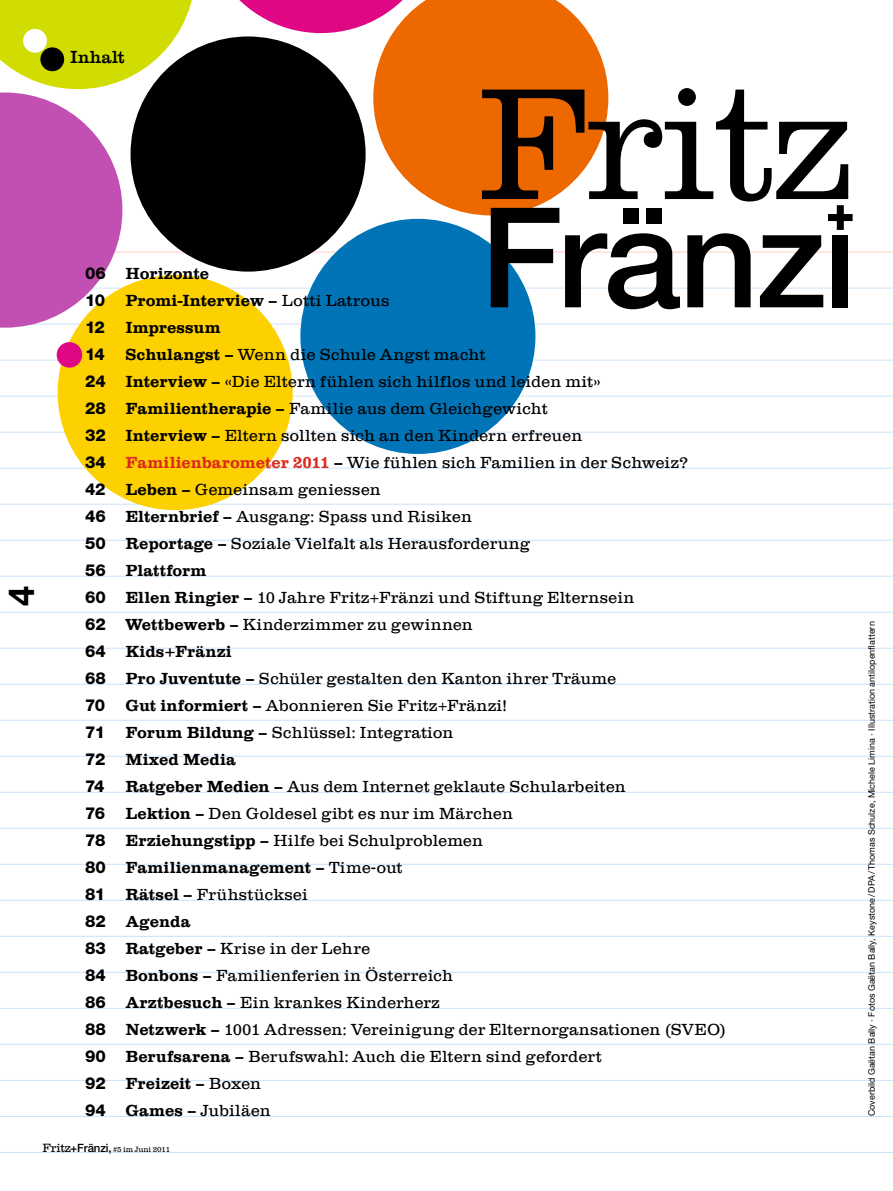
<style>
.page{position:relative;width:893px;height:1191px;background:#fff}
.page>*{position:absolute;margin:0;border:0;box-sizing:border-box;transform-origin:0 0}
.t1{font:700 36px "Helvetica Neue LT Pro";color:#000}
.t2{font:500 18px "Clarendon Com";letter-spacing:.015em;color:#000}
.t3{font:300 16.5px/27px "Clarendon Com";letter-spacing:.015em;color:#000}
.t4{font:9px "Helvetica Neue LT Pro";color:#000}
.t5{font:300 7.8px "Clarendon Com";letter-spacing:-.025em;color:#000}
.s1{font-family:"Helvetica Neue LT Pro";font-weight:800}
.s2{font-weight:700}
.s3{font-weight:700;color:#dc291a}
.s4{font-size:12.3px}
.s5{font-family:"Helvetica Neue LT Pro";font-weight:500;font-size:11.25px}
.s6{font-family:"Helvetica Neue LT Pro";font-weight:500;font-size:11.4px}
</style>
<div class="page">
<hr style="left:0;top:252px;width:893px;height:1px;background:#ffccc4">
<hr style="left:0;top:288px;width:893px;height:1px;background:#cee2f6">
<hr style="left:0;top:324px;width:893px;height:1px;background:#cee2f6">
<hr style="left:0;top:360px;width:893px;height:1px;background:#cee2f6">
<hr style="left:0;top:396px;width:893px;height:1px;background:#cee2f6">
<hr style="left:0;top:432px;width:893px;height:1px;background:#cee2f6">
<hr style="left:0;top:468px;width:893px;height:1px;background:#cee2f6">
<hr style="left:0;top:504px;width:893px;height:1px;background:#cee2f6">
<hr style="left:0;top:540px;width:893px;height:1px;background:#cee2f6">
<hr style="left:0;top:576px;width:893px;height:1px;background:#cee2f6">
<hr style="left:0;top:612px;width:893px;height:1px;background:#cee2f6">
<hr style="left:0;top:648px;width:893px;height:1px;background:#cee2f6">
<hr style="left:0;top:684px;width:893px;height:1px;background:#cee2f6">
<hr style="left:0;top:720px;width:893px;height:1px;background:#cee2f6">
<hr style="left:0;top:756px;width:893px;height:1px;background:#cee2f6">
<hr style="left:0;top:792px;width:893px;height:1px;background:#cee2f6">
<hr style="left:0;top:828px;width:893px;height:1px;background:#cee2f6">
<hr style="left:0;top:864px;width:893px;height:1px;background:#cee2f6">
<hr style="left:0;top:900px;width:893px;height:1px;background:#cee2f6">
<hr style="left:0;top:936px;width:893px;height:1px;background:#cee2f6">
<hr style="left:0;top:972px;width:893px;height:1px;background:#cee2f6">
<hr style="left:0;top:1008px;width:893px;height:1px;background:#cee2f6">
<hr style="left:0;top:1044px;width:893px;height:1px;background:#cee2f6">
<hr style="left:0;top:1080px;width:893px;height:1px;background:#cee2f6">
<hr style="left:0;top:1116px;width:893px;height:1px;background:#cee2f6">
<hr style="left:0;top:1152px;width:893px;height:1px;background:#cee2f6">
<div style="left:131px;top:36px;width:235px;height:236px;background:#000;border-radius:50%"></div>
<svg style="left:239px;top:0;width:134px;height:33px"></svg>
<div style="left:58px;top:275px;width:235px;height:235px;background:#fdd000;border-radius:50%"></div>
<div style="left:300px;top:219px;width:235px;height:235px;background:#0074b7;border-radius:50%"></div>
<svg style="left:373px;top:0;width:235px;height:215px;fill:#ee6800"></svg>
<svg style="left:0;top:0;width:195px;height:328px"></svg>
<div style="left:40px;top:47px;width:24px;height:24px;background:#000;border-radius:50%"></div>
<div style="left:23px;top:29px;width:24px;height:24px;background:#fff;border-radius:50%"></div>
<svg style="left:678px;top:88px;width:18px;height:18px"></svg>
<svg style="left:482px;top:90px;width:371px;height:219px"></svg>
<div style="left:57px;top:342px;width:25px;height:26px;background:#e00785;border-radius:50%"></div>
<p class="t2" style="left:70px;top:47px;width:56px">Inhalt</p>
<p class="t1" style="left:-1px;top:605px;width:22px;rotate:-90deg">4</p>
<p class="t3" style="left:85px;top:260px;width:605px"><span class="s1">06</span> <span class="s2">Horizonte<br></span><span class="s1">10</span> <span class="s2">Promi-Interview –</span> Lotti Latrous<br><span class="s1">12</span> <span class="s2">Impressum<br></span><span class="s1">14</span> <span class="s2">Schulangst –</span> Wenn die Schule Angst macht<br><span class="s1">24</span> <span class="s2">Interview –</span> «Die Eltern fühlen sich hilflos und leiden mit»<br><span class="s1">28</span> <span class="s2">Familientherapie –</span> Familie aus dem Gleichgewicht<br><span class="s1">32</span> <span class="s2">Interview –</span> Eltern sollten sich an den Kindern erfreuen<br><span class="s1">34</span> <span class="s3">Familienbarometer 2011</span> <span class="s2">–</span> Wie fühlen sich Familien in der Schweiz?<br><span class="s1">42</span> <span class="s2">Leben –</span> Gemeinsam geniessen<br><span class="s1">46</span> <span class="s2">Elternbrief –</span> Ausgang: Spass und Risiken<br><span class="s1">50</span> <span class="s2">Reportage –</span> Soziale Vielfalt als Herausforderung<br><span class="s1">56</span> <span class="s2">Plattform<br></span><span class="s1">60</span> <span class="s2">Ellen Ringier –</span> 10 Jahre Fritz+Fränzi und Stiftung Elternsein<br><span class="s1">62</span> <span class="s2">Wettbewerb –</span> Kinderzimmer zu gewinnen<br><span class="s1">64</span> <span class="s2">Kids+Fränzi<br></span><span class="s1">68</span> <span class="s2">Pro Juventute –</span> Schüler gestalten den Kanton ihrer Träume<br><span class="s1">70</span> <span class="s2">Gut informiert –</span> Abonnieren Sie Fritz+Fränzi!<br><span class="s1">71</span> <span class="s2">Forum Bildung –</span> Schlüssel: Integration<br><span class="s1">72</span> <span class="s2">Mixed Media<br></span><span class="s1">74</span></p>
<p class="t3" style="left:85px;top:773px;width:642px;text-indent:40px"><span class="s2">Ratgeber Medien –</span> Aus dem Internet geklaute Schularbeiten<br><span class="s1">76</span> <span class="s2">Lektion –</span> Den Goldesel gibt es nur im Märchen<br><span class="s1">78</span> <span class="s2">Erziehungstipp –</span> Hilfe bei Schulproblemen<br><span class="s1">80</span> <span class="s2">Familienmanagement –</span> Time-out<br><span class="s1">81</span> <span class="s2">Rätsel –</span> Frühstücksei<br><span class="s1">82</span> <span class="s2">Agenda<br></span><span class="s1">83</span> <span class="s2">Ratgeber –</span> Krise in der Lehre<br><span class="s1">84</span> <span class="s2">Bonbons –</span> Familienferien in Österreich<br><span class="s1">86</span> <span class="s2">Arztbesuch –</span> Ein krankes Kinderherz<br><span class="s1">88</span> <span class="s2">Netzwerk –</span> 1001 Adressen: Vereinigung der Elternorgansationen (SVEO)<br><span class="s1">90</span> <span class="s2">Berufsarena –</span> Berufswahl: Auch die Eltern sind gefordert<br><span class="s1">92</span> <span class="s2">Freizeit –</span> Boxen<br><span class="s1">94</span> <span class="s2">Games –</span> Jubiläen</p>
<p class="t5" style="left:43px;top:1145px;width:129px"><span class="s4">Fritz</span> <span class="s5">+</span><span class="s6">Fränzi,</span> #5 im Juni 2011</p>
<p class="t4" style="left:866px;top:1116px;width:496px;rotate:-90deg">Coverbild Gaëtan Bally ∙ Fotos Gaëtan Bally, Keystone/DPA/Thomas Schulze, Michele Limina ∙ Illustration antilopenflattern</p>
</div>
